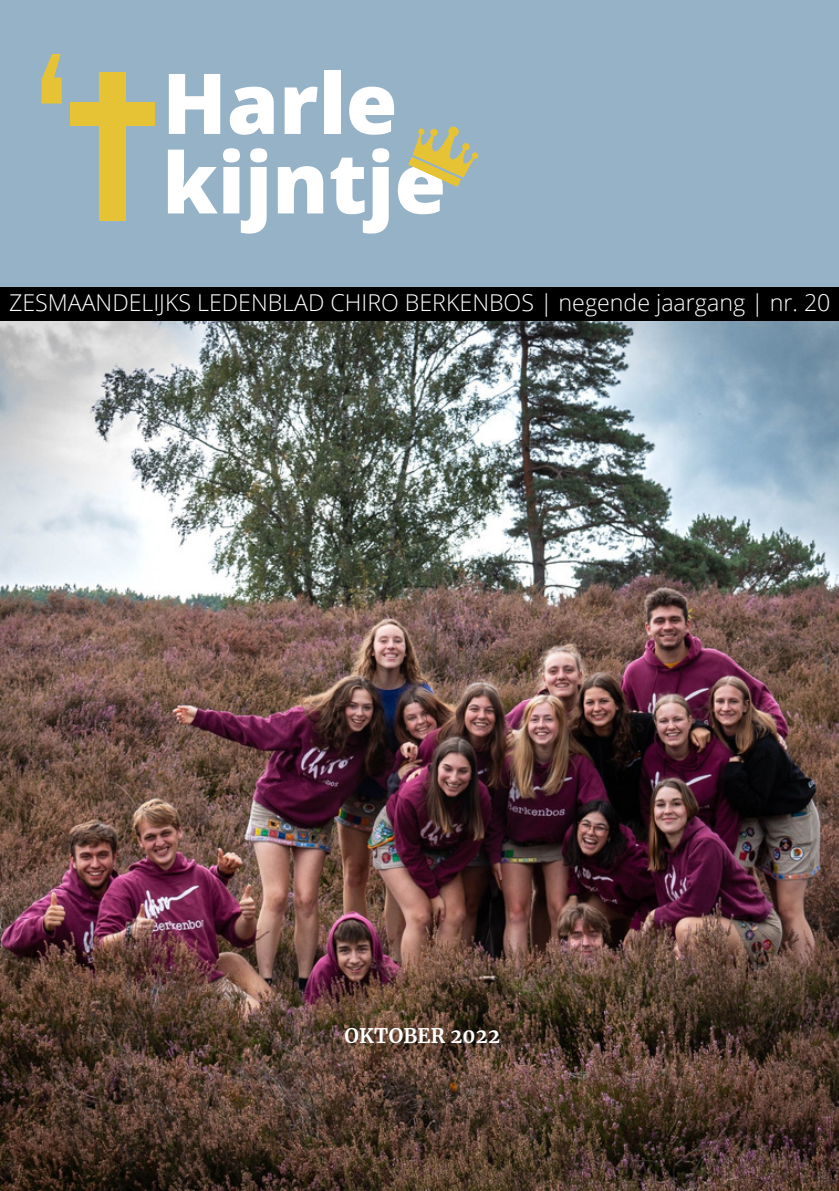
<style>
.page{position:relative;width:839px;height:1191px;background:#fff}
.page>*{position:absolute;margin:0;border:0;box-sizing:border-box;transform-origin:0 0}
.t1{font:267.6px "Bebas Neue";color:#e6c335}
.t2{font:800 84px/79.6px "Open Sans";color:#fff}
.t3{font:300 23.2px "Open Sans";color:#fff}
.t4{font:700 20px "Merriweather";letter-spacing:.01em;color:#fff}
</style>
<div class="page">
<div style="left:0;top:0;width:838px;height:1191px;background:#96b2c7"></div>
<img style="left:0;top:321px;width:838px;height:869px">
<div style="left:0;top:287px;width:838px;height:34px;background:#000"></div>
<svg style="left:408px;top:126px;width:71px;height:61px"></svg>
<div style="left:99px;top:72px;width:27px;height:149px;background:#e6c335"></div>
<div style="left:70px;top:102px;width:84px;height:24px;background:#e6c335"></div>
<h1 class="t1" style="left:74px;top:278px;width:44px;rotate:-180deg">,</h1>
<h2 class="t2" style="left:162px;top:62px;width:285px">Harle kijntje</h2>
<p class="t4" style="left:284px;top:290px;width:267px">Een modern reismagazine</p>
<p class="t3" style="left:9px;top:287px;width:823px">ZESMAANDELIJKS LEDENBLAD CHIRO BERKENBOS | negende jaargang | nr. 20</p>
<p class="t4" style="left:344px;top:1024px;width:157px">OKTOBER 2022</p>
</div>
